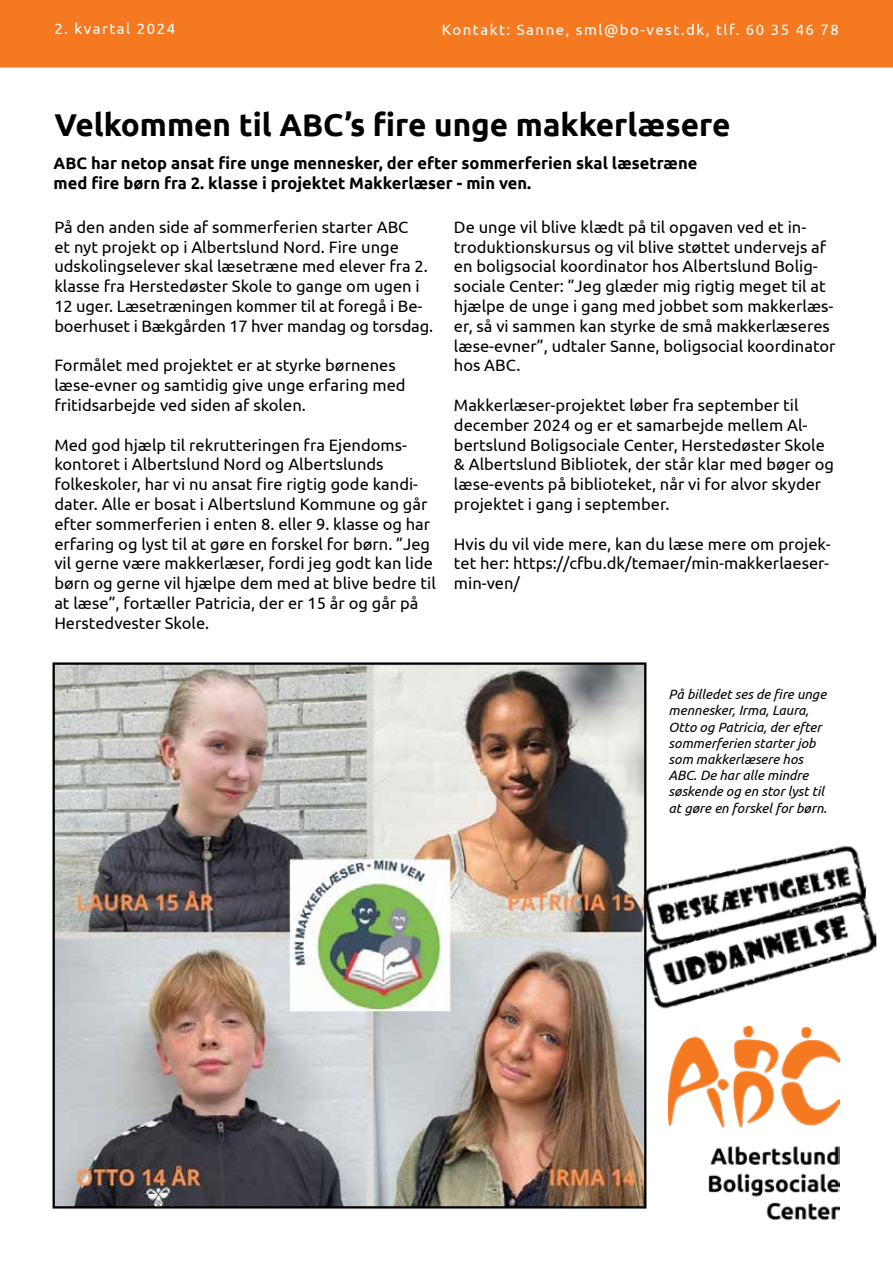
<style>
.page{position:relative;width:893px;height:1263px;background:#fff}
.page>*{position:absolute;margin:0;border:0;box-sizing:border-box;transform-origin:0 0}
.t1{font:700 31.5px "Ubuntu";color:#000}
.t2{font:16.5px/19.8px "Ubuntu";color:#000}
.t3{font:700 16.5px/19.8px "Ubuntu";color:#000}
.t4{font:15px "Ubuntu";letter-spacing:.1em;color:#fff}
.t5{font:italic 13.5px/16.2px "Ubuntu";color:#000005}
</style>
<div class="page">
<div style="left:0;top:0;width:893px;height:68px;background:#f47920"></div>
<img style="left:669px;top:1026px;width:170px;height:195px">
<img style="left:56px;top:665px;width:587px;height:540px">
<img style="left:643px;top:910px;width:234px;height:103px">
<img style="left:641px;top:830px;width:227px;height:130px">
<p class="t4" style="left:54px;top:19px;width:122px">2. kvartal 2024</p>
<p class="t4" style="left:442px;top:20px;width:399px">Kontakt: Sanne, sml@bo-vest.dk, tlf. 60 35 46 78</p>
<h1 class="t1" style="left:54px;top:105px;width:678px">Velkommen til ABC’s fire unge makkerlæsere</h1>
<p class="t3" style="left:54px;top:153px;width:645px">ABC har netop ansat fire unge mennesker, der efter sommerferien skal læsetræne med fire børn fra 2. klasse i projektet Makkerlæser - min ven.</p>
<p class="t2" style="left:54px;top:217px;width:380px">På den anden side af sommerferien starter ABC<br>et nyt projekt op i Albertslund Nord. Fire unge udskolingselever skal læsetræne med elever fra 2. klasse fra Herstedøster Skole to gange om ugen i 12 uger. Læsetræningen kommer til at foregå i Be&shy;boerhuset i Bækgården 17 hver mandag og torsdag.</p>
<p class="t2" style="left:54px;top:355px;width:353px">Formålet med projektet er at styrke børnenes læse-evner og samtidig give unge erfaring med fritidsarbejde ved siden af skolen.</p>
<p class="t2" style="left:54px;top:434px;width:383px">Med god hjælp til rekrutteringen fra Ejendoms&shy;kontoret i Albertslund Nord og Albertslunds folkeskoler, har vi nu ansat fire rigtig gode kandi&shy;dater. Alle er bosat i Albertslund Kommune og går efter sommerferien i enten 8. eller 9. klasse og har erfaring og lyst til at gøre en forskel for børn. ”Jeg vil gerne være makkerlæser, fordi jeg godt kan lide børn og gerne vil hjælpe dem med at blive bedre til at læse”, fortæller Patricia, der er 15 år og går på Herstedvester Skole.</p>
<p class="t2" style="left:454px;top:217px;width:383px">De unge vil blive klædt på til opgaven ved et in&shy;troduktionskursus og vil blive støttet undervejs af en boligsocial koordinator hos Albertslund Bolig&shy;sociale Center: ”Jeg glæder mig rigtig meget til at hjælpe de unge i gang med jobbet som makkerlæs&shy;er, så vi sammen kan styrke de små makkerlæseres læse-evner”, udtaler Sanne, boligsocial koordinator hos ABC.</p>
<p class="t2" style="left:454px;top:395px;width:382px">Makkerlæser-projektet løber fra september til december 2024 og er et samarbejde mellem Al&shy;bertslund Boligsociale Center, Herstedøster Skole &amp; Albertslund Bibliotek, der står klar med bøger og læse-events på biblioteket, når vi for alvor skyder projektet i gang i september.</p>
<p class="t2" style="left:454px;top:533px;width:378px;text-align:justify">Hvis du vil vide mere, kan du læse mere om projek&shy;tet her: https://cfbu.dk/temaer/min-makkerlaeser&shy;min-ven/</p>
<p class="t5" style="left:669px;top:686px;width:160px">På billedet ses de fire unge mennesker, Irma, Laura,<br>Otto og Patricia, der efter sommerferien starter job som makkerlæsere hos<br>ABC. De har alle mindre søskende og en stor lyst til at gøre en forskel for børn.</p>
</div>
